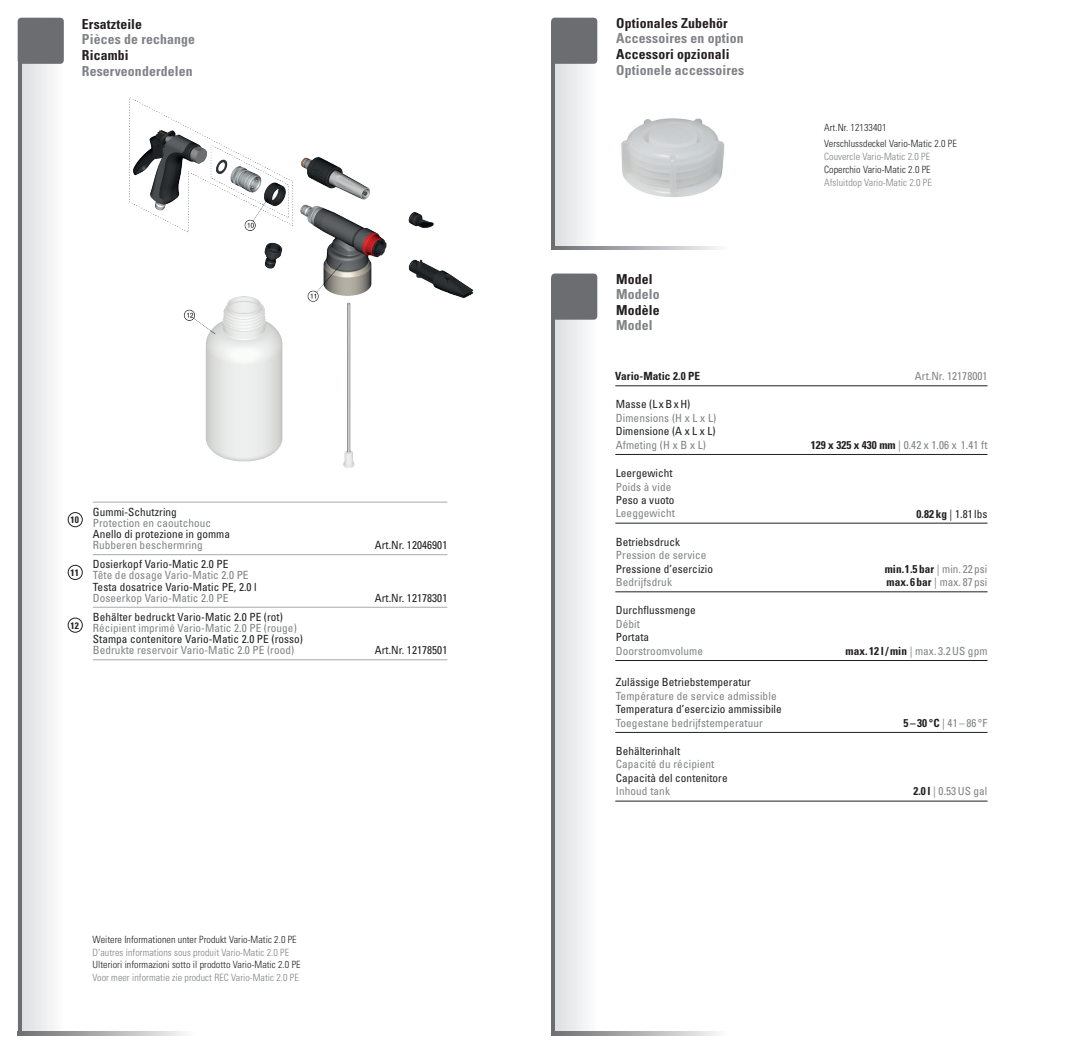
<style>
.page{position:relative;width:1067px;height:1053px;background:#fff}
.page>*{position:absolute;margin:0;border:0;box-sizing:border-box;transform-origin:0 0}
.t1{font:700 condensed 13.75px "Univers LT Std";letter-spacing:.01em;color:#808285}
.t2{font:700 condensed 13.75px "Univers LT Std";letter-spacing:.01em;color:#231f20}
.t3{font:condensed 11.25px "Univers LT Std";letter-spacing:.005em;color:#808285}
.t4{font:condensed 11.25px "Univers LT Std";letter-spacing:.005em;color:#231f20}
.t5{font:700 condensed 11.25px "Univers LT Std";letter-spacing:.005em;color:#231f20}
.t6{font:300 condensed 10px "Univers LT Std";letter-spacing:.005em;color:#231f20}
.t7{font:300 condensed 10px "Univers LT Std";letter-spacing:.005em;color:#808285}
.t8{font:700 condensed 9.38px "Univers LT Std";color:#231f20}
.s1{font-weight:700;color:#231f20}
.s2{font-weight:700}
.s3{font-weight:400;color:#808285}
</style>
<div class="page">
<svg style="left:18px;top:18px;width:46px;height:1013px"></svg>
<hr style="left:18px;top:62px;width:3px;height:969px;background:#6c6d70">
<div style="left:18px;top:18px;width:46px;height:46px;background:#6c6d70;border-radius:4px"></div>
<svg style="left:18px;top:1031px;width:166px;height:4px"></svg>
<svg style="left:551px;top:18px;width:46px;height:228px"></svg>
<div style="left:551px;top:18px;width:46px;height:46px;background:#6c6d70;border-radius:4px"></div>
<svg style="left:556px;top:246px;width:162px;height:4px"></svg>
<div style="left:68px;top:565px;width:15px;height:15px;border:1px solid #231f20;border-radius:50%"></div>
<div style="left:68px;top:617px;width:15px;height:15px;border:1px solid #231f20;border-radius:50%"></div>
<div style="left:68px;top:512px;width:15px;height:15px;border:1px solid #231f20;border-radius:50%"></div>
<svg style="left:551px;top:274px;width:46px;height:757px"></svg>
<div style="left:551px;top:273px;width:46px;height:46px;background:#6c6d70;border-radius:4px"></div>
<svg style="left:551px;top:1031px;width:167px;height:4px"></svg>
<img style="left:18px;top:85px;width:538px;height:394px">
<img style="left:621px;top:118px;width:104px;height:79px">
<hr style="left:93px;top:501px;width:354px;height:1px;background:#a8a9ad">
<hr style="left:93px;top:554px;width:354px;height:1px;background:#a8a9ad">
<hr style="left:93px;top:606px;width:354px;height:1px;background:#a8a9ad">
<hr style="left:93px;top:659px;width:354px;height:1px;background:#a8a9ad">
<hr style="left:615px;top:385px;width:372px;height:1px;background:#231f20">
<hr style="left:615px;top:454px;width:372px;height:1px;background:#231f20">
<hr style="left:615px;top:523px;width:372px;height:1px;background:#231f20">
<hr style="left:615px;top:591px;width:372px;height:1px;background:#231f20">
<hr style="left:615px;top:800px;width:372px;height:1px;background:#231f20">
<hr style="left:615px;top:732px;width:372px;height:1px;background:#231f20">
<hr style="left:615px;top:660px;width:372px;height:1px;background:#231f20">
<p class="t2" style="left:82px;top:15px;width:62px">Ersatzteile</p>
<p class="t1" style="left:82px;top:31px;width:115px">Pièces de rechange</p>
<p class="t2" style="left:82px;top:47px;width:48px">Ricambi</p>
<p class="t1" style="left:82px;top:62px;width:112px">Reserveonderdelen</p>
<p class="t8" style="left:71px;top:514px;width:10px">10</p>
<p class="t8" style="left:71px;top:566px;width:10px">11</p>
<p class="t8" style="left:71px;top:619px;width:10px">12</p>
<p class="t4" style="left:93px;top:504px;width:85px">Gummi-Schutzring</p>
<p class="t3" style="left:93px;top:515px;width:120px">Protection en caoutchouc</p>
<p class="t4" style="left:93px;top:527px;width:139px">Anello di protezione in gomma</p>
<p class="t3" style="left:93px;top:538px;width:111px">Rubberen beschermring</p>
<p class="t4" style="left:375px;top:538px;width:74px">Art.Nr. 12046901</p>
<p class="t4" style="left:93px;top:557px;width:137px">Dosierkopf Vario-Matic 2.0 PE</p>
<p class="t3" style="left:93px;top:568px;width:157px">Tête de dosage Vario-Matic 2.0 PE</p>
<p class="t4" style="left:93px;top:579px;width:165px">Testa dosatrice Vario-Matic PE, 2.0 l</p>
<p class="t3" style="left:93px;top:590px;width:137px">Doseerkop Vario-Matic 2.0 PE</p>
<p class="t4" style="left:375px;top:590px;width:74px">Art.Nr. 12178301</p>
<p class="t4" style="left:93px;top:609px;width:191px">Behälter bedruckt Vario-Matic 2.0 PE (rot)</p>
<p class="t3" style="left:93px;top:620px;width:205px">Récipient imprimé Vario-Matic 2.0 PE (rouge)</p>
<p class="t4" style="left:93px;top:632px;width:212px">Stampa contenitore Vario-Matic 2.0 PE (rosso)</p>
<p class="t3" style="left:93px;top:643px;width:203px">Bedrukte reservoir Vario-Matic 2.0 PE (rood)</p>
<p class="t4" style="left:375px;top:643px;width:74px">Art.Nr. 12178501</p>
<p class="t6" style="left:92px;top:933px;width:206px">Weitere Informationen unter Produkt Vario-Matic 2.0 PE</p>
<p class="t7" style="left:92px;top:946px;width:198px">D’autres informations sous produit Vario-Matic 2.0 PE</p>
<p class="t6" style="left:92px;top:958px;width:209px">Ulteriori informazioni sotto il prodotto Vario-Matic 2.0 PE</p>
<p class="t7" style="left:92px;top:971px;width:208px">Voor meer informatie zie product REC Vario-Matic 2.0 PE</p>
<p class="t2" style="left:616px;top:14px;width:113px">Optionales Zubehör</p>
<p class="t1" style="left:616px;top:30px;width:129px">Accessoires en option</p>
<p class="t2" style="left:616px;top:46px;width:115px">Accessori opzionali</p>
<p class="t1" style="left:616px;top:61px;width:130px">Optionele accessoires</p>
<p class="t2" style="left:616px;top:270px;width:38px">Model</p>
<p class="t1" style="left:616px;top:286px;width:45px">Modelo</p>
<p class="t2" style="left:616px;top:301px;width:45px">Modèle</p>
<p class="t1" style="left:616px;top:317px;width:38px">Model</p>
<p class="t6" style="left:824px;top:122px;width:64px">Art.Nr. 12133401</p>
<p class="t6" style="left:824px;top:138px;width:134px">Verschlussdeckel Vario-Matic 2.0 PE</p>
<p class="t7" style="left:824px;top:151px;width:107px">Couvercle Vario-Matic 2.0 PE</p>
<p class="t6" style="left:824px;top:164px;width:108px">Coperchio Vario-Matic 2.0 PE</p>
<p class="t7" style="left:824px;top:176px;width:109px">Afsluitdop Vario-Matic 2.0 PE</p>
<p class="t5" style="left:615px;top:369px;width:86px">Vario-Matic 2.0 PE</p>
<p class="t3" style="left:915px;top:369px;width:74px">Art.Nr. 12178001</p>
<p class="t4" style="left:616px;top:397px;width:76px">Masse (L xBxH)</p>
<p class="t3" style="left:616px;top:411px;width:102px">Dimensions (H x L x L)</p>
<p class="t4" style="left:616px;top:424px;width:101px">Dimensione (A x L x L)</p>
<p class="t3" style="left:616px;top:437px;width:92px">Afmeting (H x B x L)</p>
<p class="t4" style="left:616px;top:466px;width:58px">Leergewicht</p>
<p class="t3" style="left:616px;top:479px;width:57px">Poids à vide</p>
<p class="t4" style="left:616px;top:493px;width:60px">Peso a vuoto</p>
<p class="t3" style="left:616px;top:506px;width:61px">Leeggewicht</p>
<p class="t4" style="left:616px;top:534px;width:66px">Betriebsdruck</p>
<p class="t3" style="left:616px;top:548px;width:92px">Pression de service</p>
<p class="t4" style="left:616px;top:561px;width:99px">Pressione d’esercizio</p>
<p class="t3" style="left:616px;top:575px;width:58px">Bedrijfsdruk</p>
<p class="t4" style="left:616px;top:603px;width:82px">Durchflussmenge</p>
<p class="t3" style="left:616px;top:616px;width:26px">Débit</p>
<p class="t4" style="left:616px;top:630px;width:35px">Portata</p>
<p class="t3" style="left:616px;top:643px;width:89px">Doorstroomvolume</p>
<p class="t4" style="left:616px;top:675px;width:137px">Zulässige Betriebstemperatur</p>
<p class="t3" style="left:616px;top:688px;width:162px">Température de service admissible</p>
<p class="t4" style="left:616px;top:702px;width:167px">Temperatura d’esercizio ammissibile</p>
<p class="t3" style="left:616px;top:715px;width:149px">Toegestane bedrijfstemperatuur</p>
<p class="t4" style="left:616px;top:743px;width:66px">Behälterinhalt</p>
<p class="t3" style="left:616px;top:757px;width:100px">Capacité du récipient</p>
<p class="t4" style="left:616px;top:770px;width:113px">Capacità del contenitore</p>
<p class="t3" style="left:616px;top:784px;width:56px">Inhoud tank</p>
<p class="t3" style="left:810px;top:437px;width:178px"><span class="s1">129 x 325 x 430 mm</span> | 0.42 x 1.06 x 1.41 ft</p>
<p class="t4" style="left:916px;top:506px;width:72px"><span class="s2">0.82 kg</span> | 1.81 lbs</p>
<p class="t5" style="left:884px;top:561px;width:104px">min.1.5 bar <span class="s3">| min. 22 psi</span></p>
<p class="t3" style="left:886px;top:575px;width:102px"><span class="s1">max. 6 bar</span> | max. 87 psi</p>
<p class="t3" style="left:845px;top:643px;width:143px"><span class="s1">max. 12 l/min</span> | max. 3.2US gpm</p>
<p class="t3" style="left:903px;top:715px;width:85px"><span class="s1">5–30°C</span> | 41–86°F</p>
<p class="t3" style="left:913px;top:784px;width:76px"><span class="s1">2.0 l</span> | 0.53US gal</p>
</div>
